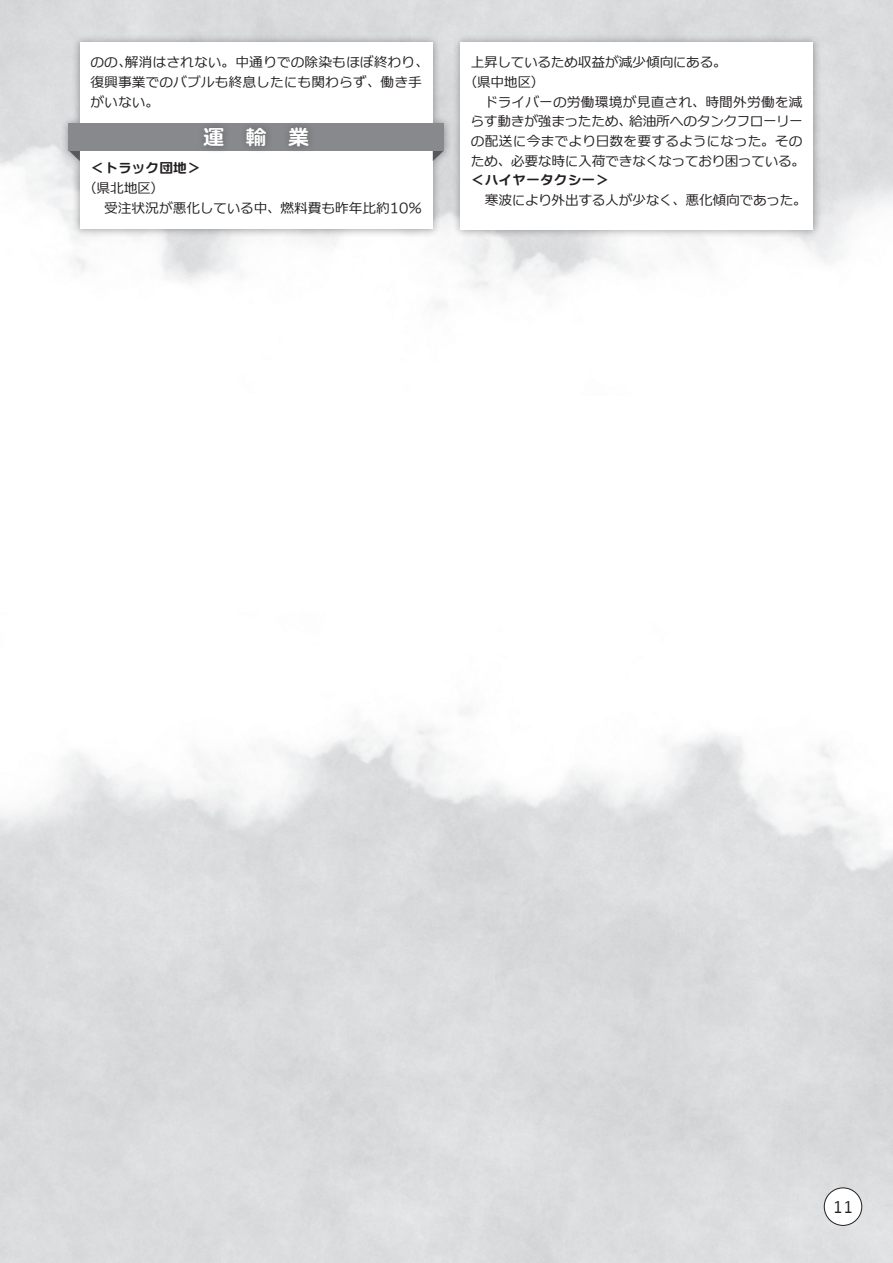
<style>
.page{position:relative;width:893px;height:1263px;background:#fff}
.page>*{position:absolute;margin:0;border:0;box-sizing:border-box;transform-origin:0 0}
.t1{font:21.3px "C4 Universal R DSP E";color:#fff}
.t2{font:16.95px "Andale Mono";color:#231f20}
.t3{font:13.8px/19.6px "C4 Universal Line DSP R";letter-spacing:-.01em;color:#231f20}
.t4{font:13.8px "C4 Universal Line DSP R";letter-spacing:-.03em;color:#231f20}
.t5{font:13.8px "C4 Universal R DSP E";color:#231f20}
</style>
<div class="page">
<img style="left:0;top:707px;width:893px;height:556px">
<div style="left:824px;top:1188px;width:38px;height:37px;background:#fff;border-radius:50%"></div>
<div style="left:824px;top:1187px;width:38px;height:39px;border:1px solid #231f20;border-radius:50%"></div>
<div style="left:60px;top:34px;width:392px;height:203px;background:#231f20;opacity:.4"></div>
<div style="left:80px;top:43px;width:353px;height:186px;background:#fff"></div>
<svg style="left:433px;top:151px;width:11px;height:10px"></svg>
<svg style="left:69px;top:151px;width:11px;height:10px"></svg>
<div style="left:69px;top:123px;width:375px;height:28px;background:#87898c"></div>
<div style="left:196px;top:120px;width:120px;height:34px;background:#231f20;opacity:.4"></div>
<div style="left:452px;top:34px;width:369px;height:204px;background:#231f20;opacity:.4"></div>
<div style="left:460px;top:43px;width:353px;height:187px;background:#fff"></div>
<p class="t3" style="left:90px;top:52px;width:340px">のの、解消はされない。中通りでの除染もほぼ終わり、復興事業でのバブルも終息したにも関わらず、働き手がいない。</p>
<h1 class="t1" style="left:203px;top:126px;width:108px">運　輸　業</h1>
<p class="t5" style="left:90px;top:161px;width:112px">＜トラック団地＞</p>
<p class="t3" style="left:90px;top:178px;width:333px;text-indent:-7px">（県北地区）<br>　受注状況が悪化している中、燃料費も昨年比約10％</p>
<p class="t3" style="left:471px;top:52px;width:258px">上昇しているため収益が減少傾向にある。</p>
<p class="t3" style="left:463px;top:72px;width:83px">（県中地区）</p>
<p class="t3" style="left:471px;top:92px;width:333px">　ドライバーの労働環境が見直され、時間外労働を減</p>
<p class="t4" style="left:471px;top:114px;width:334px">らす動きが強まったため、給油所へのタンクフローリー</p>
<p class="t3" style="left:471px;top:131px;width:333px">の配送に今までより日数を要するようになった。その</p>
<p class="t4" style="left:471px;top:154px;width:336px">ため、必要な時に入荷できなくなっており困っている。</p>
<p class="t5" style="left:471px;top:173px;width:140px">＜ハイヤータクシー＞</p>
<p class="t3" style="left:471px;top:190px;width:337px">　寒波により外出する人が少なく、悪化傾向であった。</p>
<p class="t2" style="left:833px;top:1195px;width:22px">11</p>
</div>
